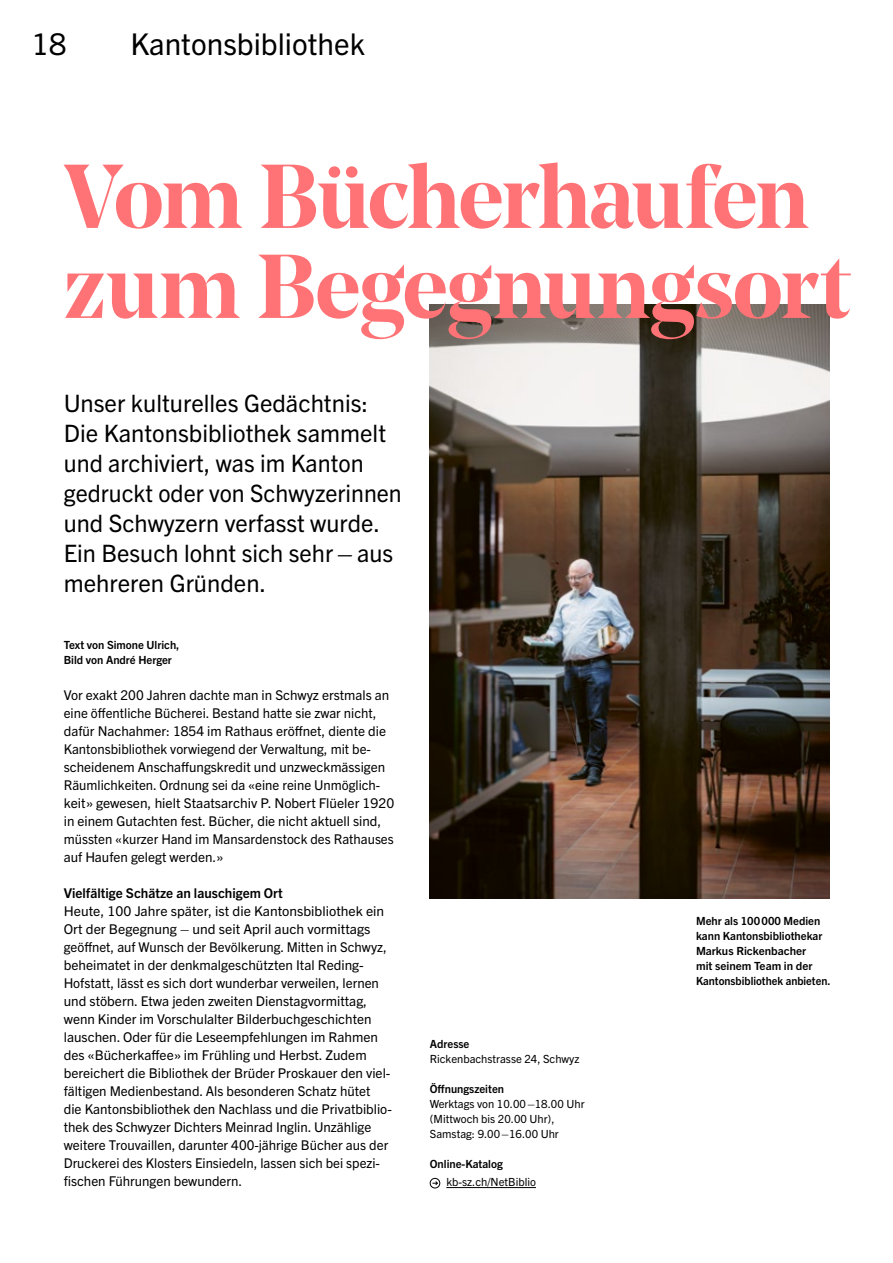
<style>
.page{position:relative;width:893px;height:1263px;background:#fff}
.page>*{position:absolute;margin:0;border:0;box-sizing:border-box;transform-origin:0 0}
.t1{font:600 90px/90px "Noe Display";letter-spacing:-.02em;color:#ff7376}
.t2{font:30px "Trade Gothic Next LT Pro";color:#000}
.t3{font:24px/30px "Trade Gothic Next LT Pro";color:#000}
.t4{font:13.5px/18px "Trade Gothic Next LT Pro";color:#000}
.t5{font:700 13.5px "Trade Gothic Next LT Pro";color:#000}
.t6{font:700 11.25px/15px "Trade Gothic Next LT Pro";color:#000}
.t7{font:11.25px/15px "Trade Gothic Next LT Pro";color:#000}
</style>
<div class="page">
<hr style="left:892px;top:0;width:1px;height:1263px;background:#4e4a40">
<img style="left:430px;top:304px;width:399px;height:594px">
<hr style="left:446px;top:1187px;width:90px;height:1px;background:#000">
<div style="left:430px;top:1178px;width:10px;height:10px;border:1px solid #000;border-radius:50%"></div>
<svg style="left:432px;top:1180px;width:6px;height:6px"></svg>
<h2 class="t2" style="left:32px;top:23px;width:36px">18</h2>
<h2 class="t2" style="left:130px;top:23px;width:236px">Kantonsbibliothek</h2>
<h1 class="t1" style="left:64px;top:149px;width:788px">Vom Bücherhaufen zum Begegnungsort</h1>
<h3 class="t3" style="left:64px;top:387px;width:339px">Unser kulturelles Gedächtnis:<br>Die Kantonsbibliothek sammelt und archiviert, was im Kanton gedruckt oder von Schwyzerinnen und Schwyzern verfasst wurde.<br>Ein Besuch lohnt sich sehr – aus mehreren Gründen.</h3>
<p class="t6" style="left:64px;top:637px;width:117px">Text von Simone Ulrich,<br>Bild von André Herger</p>
<p class="t4" style="left:64px;top:685px;width:332px">Vor exakt 200 Jahren dachte man in Schwyz erstmals an eine öffentliche Bücherei. Bestand hatte sie zwar nicht, dafür Nachahmer: 1854 im Rathaus eröffnet, diente die Kantonsbibliothek vorwiegend der Verwaltung, mit be&shy;scheidenem Anschaffungskredit und unzweckmässigen Räumlichkeiten. Ordnung sei da «eine reine Unmöglich&shy;keit» gewesen, hielt Staatsarchiv P. Nobert Flüeler 1920 in einem Gutachten fest. Bücher, die nicht aktuell sind, müssten «kurzer Hand im Mansardenstock des Rathauses auf Haufen gelegt werden.»</p>
<p class="t5" style="left:64px;top:884px;width:221px">Vielfältige Schätze an lauschigem Ort</p>
<p class="t4" style="left:64px;top:901px;width:330px">Heute, 100 Jahre später, ist die Kantonsbibliothek ein Ort der Begegnung – und seit April auch vormittags geöffnet, auf Wunsch der Bevölkerung. Mitten in Schwyz, beheimatet in der denkmalgeschützten Ital Reding-Hofstatt, lässt es sich dort wunderbar verweilen, lernen und stöbern. Etwa jeden zweiten Dienstagvormittag, wenn Kinder im Vorschulalter Bilderbuchgeschichten lauschen. Oder für die Leseempfehlungen im Rahmen des «Bücherkaffee» im Frühling und Herbst. Zudem bereichert die Bibliothek der Brüder Proskauer den viel&shy;fältigen Medienbestand. Als besonderen Schatz hütet<br>die Kantonsbibliothek den Nachlass und die Privatbiblio&shy;thek des Schwyzer Dichters Meinrad Inglin. Unzählige weitere Trouvaillen, darunter 400-jährige Bücher aus der Druckerei des Klosters Einsiedeln, lassen sich bei spezi&shy;fischen Führungen bewundern.</p>
<p class="t6" style="left:430px;top:1036px;width:41px">Adresse</p>
<p class="t7" style="left:430px;top:1051px;width:151px">Rickenbachstrasse 24, Schwyz</p>
<p class="t6" style="left:430px;top:1081px;width:76px">Öffnungszeiten</p>
<p class="t7" style="left:430px;top:1096px;width:156px">Werktags von 10.00–18.00 Uhr (Mittwoch bis 20.00 Uhr),<br>Samstag: 9.00–16.00 Uhr</p>
<p class="t6" style="left:430px;top:1156px;width:75px">Online-Katalog</p>
<p class="t7" style="left:446px;top:1174px;width:91px">kb-sz.ch/NetBiblio</p>
<p class="t6" style="left:696px;top:913px;width:136px">Mehr als 100000 Medien kann Kantonsbibliothekar<br>Markus Rickenbacher<br>mit seinem Team in der<br>Kantonsbibliothek anbieten.</p>
</div>
